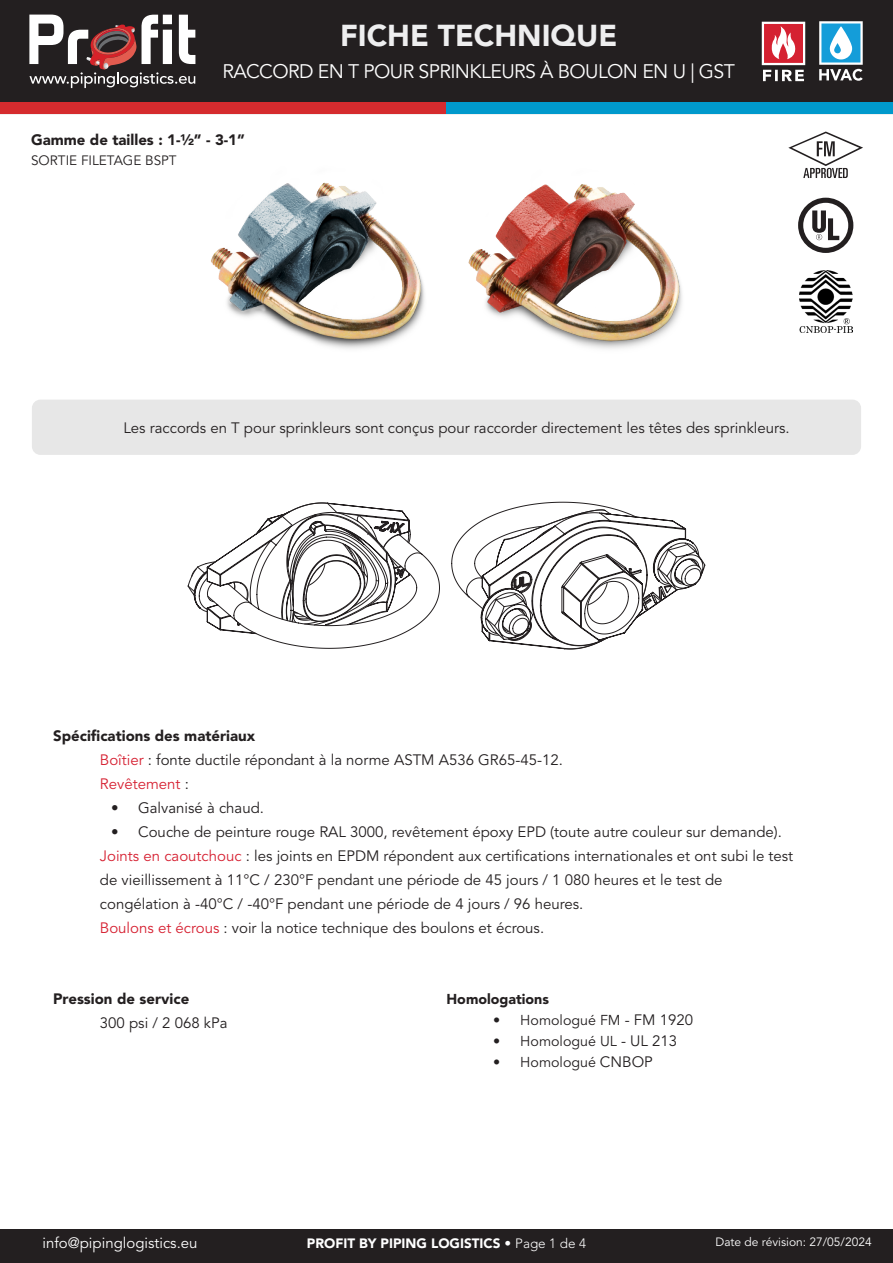
<style>
.page{position:relative;width:893px;height:1263px;background:#fff}
.page>*{position:absolute;margin:0;border:0;box-sizing:border-box;transform-origin:0 0}
.t1{font:900 30px "Avenir LT Std";color:#eeeeef}
.t2{font:19.5px "Avenir LT Std";letter-spacing:-.03em;color:#fff}
.Material_specifications{font:15px/24px "Avenir LT Std";color:#231f20}
.Product_description{font:15px "Avenir LT Std";color:#231f20}
.Material_specifications_title{font:900 15px "Avenir LT Std";color:#231f20}
.t3{font:15px "Avenir LT Std";color:#fff}
.Material_specifications-2{font:15px "Avenir LT Std";color:#d62132}
.t4{font:14.25px "Avenir LT Std";color:#231f20}
.Material_specifications_title-2{font:900 14.25px "Avenir LT Std";color:#231f20}
.t5{font:900 13.5px "Avenir LT Std";color:#fff}
.Material_specifications_title-3{font:13.5px "Avenir LT Std";color:#231f20}
.t6{font:12px "Avenir LT Std";color:#fff}
.s1{color:#d62132}
.s2{color:#231f20}
.s3{font-size:15px}
.s4{font-weight:300}
</style>
<div class="page">
<div style="left:0;top:1229px;width:893px;height:34px;background:#231f20"></div>
<div style="left:0;top:0;width:893px;height:103px;background:#231f20"></div>
<svg style="left:29px;top:15px;width:166px;height:73px"></svg>
<div style="left:0;top:103px;width:446px;height:11px;background:#d52b2e"></div>
<div style="left:446px;top:103px;width:447px;height:11px;background:#09c"></div>
<svg style="left:762px;top:22px;width:43px;height:59px"></svg>
<svg style="left:819px;top:21px;width:44px;height:60px"></svg>
<svg style="left:451px;top:501px;width:255px;height:149px"></svg>
<svg style="left:187px;top:502px;width:253px;height:147px"></svg>
<img style="left:211px;top:182px;width:214px;height:167px">
<img style="left:468px;top:184px;width:214px;height:165px">
<svg style="left:788px;top:132px;width:75px;height:46px"></svg>
<svg style="left:798px;top:198px;width:55px;height:55px"></svg>
<img style="left:799px;top:270px;width:53px;height:62px">
<div style="left:32px;top:400px;width:829px;height:55px;background:#e7e7e7;border-radius:9px"></div>
<h1 class="t1" style="left:340px;top:17px;width:279px">FICHE TECHNIQUE</h1>
<h2 class="t2" style="left:222px;top:60px;width:514px">RACCORD EN T POUR SPRINKLEURS À BOULON EN U | GST</h2>
<p class="Material_specifications_title" style="left:31px;top:130px;width:215px">Gamme de tailles : 1-1/2” - 3-1”</p>
<p class="Material_specifications_title-3" style="left:31px;top:153px;width:147px">SORTIE FILETAGE BSPT</p>
<p class="Product_description" style="left:123px;top:419px;width:668px">Les raccords en T pour sprinkleurs sont conçus pour raccorder directement les têtes des sprinkleurs.</p>
<p class="Material_specifications_title" style="left:53px;top:726px;width:203px">Spécifications des matériaux</p>
<p class="Material_specifications" style="left:100px;top:748px;width:465px"><span class="s1">Boîtier</span> : fonte ductile répondant à la norme ASTM A536 GR65-45-12.</p>
<p class="Material_specifications-2" style="left:100px;top:775px;width:90px">Revêtement <span class="s2">:</span></p>
<p class="Material_specifications" style="left:111px;top:796px;width:154px">• Galvanisé à chaud.</p>
<p class="Material_specifications" style="left:111px;top:820px;width:672px">• Couche de peinture rouge RAL 3000, revêtement époxy EPD (toute autre couleur sur demande).</p>
<p class="Material_specifications" style="left:100px;top:844px;width:695px"><span class="s1">Joints en caoutchouc</span> : les joints en EPDM répondent aux certifications internationales et ont subi le test de vieillissement à 11°C / 230°F pendant une période de 45 jours / 1 080 heures et le test de congélation à -40°C / -40°F pendant une période de 4 jours / 96 heures.</p>
<p class="Material_specifications" style="left:100px;top:916px;width:446px"><span class="s1">Boulons et écrous</span> : voir la notice technique des boulons et écrous.</p>
<p class="Material_specifications_title" style="left:53px;top:989px;width:138px">Pression de service</p>
<p class="Material_specifications" style="left:100px;top:1011px;width:129px">300 psi / 2 068 kPa</p>
<p class="Material_specifications_title-2" style="left:446px;top:990px;width:104px">Homologations</p>
<p class="t4" style="left:493px;top:1011px;width:201px">• Homologué FM <span class="s3">- FM 1920</span></p>
<p class="t4" style="left:493px;top:1032px;width:185px">• Homologué UL <span class="s3">- UL 213</span></p>
<p class="t4" style="left:493px;top:1053px;width:161px">• Homologué <span class="s3">CNBOP</span></p>
<p class="t3" style="left:43px;top:1234px;width:157px">info@pipinglogistics.eu</p>
<p class="t5" style="left:307px;top:1235px;width:281px">PROFIT BY PIPING LOGISTICS • <span class="s4">Page 1 de 4</span></p>
<p class="t6" style="left:715px;top:1235px;width:158px">Date de révision: 27/05/2024</p>
</div>
